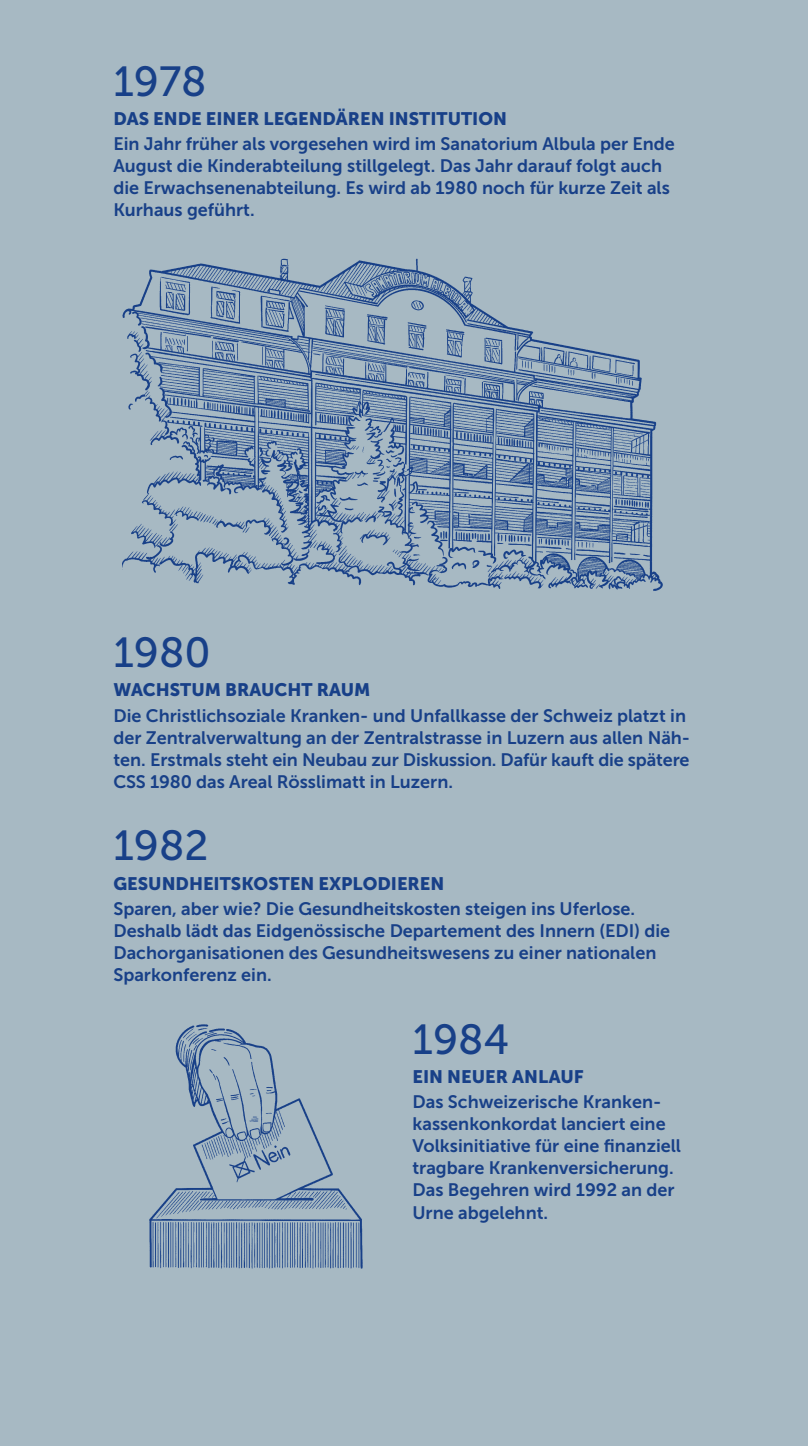
<style>
.page{position:relative;width:808px;height:1446px;background:#a7b9c3}
.page>*{position:absolute;margin:0;border:0;box-sizing:border-box;transform-origin:0 0}
.Jahreszahl_Zeitstrahl{font:42px "Museo Sans 500";color:#184088}
.Text_Zeitstrahl{font:18px/22px "Museo Sans 700";color:#184088}
.Untertitel{font:18px "Museo Sans 900";color:#184088}
</style>
<div class="page">
<img style="left:122px;top:258px;width:541px;height:333px">
<img style="left:149px;top:1024px;width:214px;height:245px">
<p class="Jahreszahl_Zeitstrahl" style="left:113px;top:58px;width:95px">1978</p>
<p class="Untertitel" style="left:113px;top:108px;width:395px">DAS ENDE EINER LEGENDÄREN INSTITUTION</p>
<p class="Text_Zeitstrahl" style="left:113px;top:133px;width:563px">Ein Jahr früher als vorgesehen wird im Sanatorium Albula per Ende August die Kinderabteilung stillgelegt. Das Jahr darauf folgt auch die Erwachsenenabteilung. Es wird ab 1980 noch für kurze Zeit als Kurhaus geführt.</p>
<p class="Jahreszahl_Zeitstrahl" style="left:113px;top:629px;width:99px">1980</p>
<p class="Untertitel" style="left:113px;top:680px;width:259px">WACHSTUM BRAUCHT RAUM</p>
<p class="Text_Zeitstrahl" style="left:113px;top:704px;width:578px">Die Christlichsoziale Kranken- und Unfallkasse der Schweiz platzt in der Zentralverwaltung an der Zentralstrasse in Luzern aus allen Näh&shy;ten. Erstmals steht ein Neubau zur Diskussion. Dafür kauft die spätere CSS 1980 das Areal Rösslimatt in Luzern.</p>
<p class="Jahreszahl_Zeitstrahl" style="left:113px;top:823px;width:97px">1982</p>
<p class="Untertitel" style="left:113px;top:873px;width:332px">GESUNDHEITSKOSTEN EXPLODIEREN</p>
<p class="Text_Zeitstrahl" style="left:113px;top:898px;width:558px">Sparen, aber wie? Die Gesundheitskosten steigen ins Uferlose.<br>Deshalb lädt das Eidgenössische Departement des Innern (EDI) die Dachorganisationen des Gesundheitswesens zu einer nationalen Sparkonferenz ein.</p>
<p class="Jahreszahl_Zeitstrahl" style="left:412px;top:1016px;width:98px">1984</p>
<p class="Untertitel" style="left:412px;top:1066px;width:173px">EIN NEUER ANLAUF</p>
<p class="Text_Zeitstrahl" style="left:412px;top:1091px;width:270px">Das Schweizerische Kranken&shy;kassenkonkordat lanciert eine<br>Volksinitiative für eine finanziell tragbare Krankenversicherung.<br>Das Begehren wird 1992 an der<br>Urne abgelehnt.</p>
</div>
